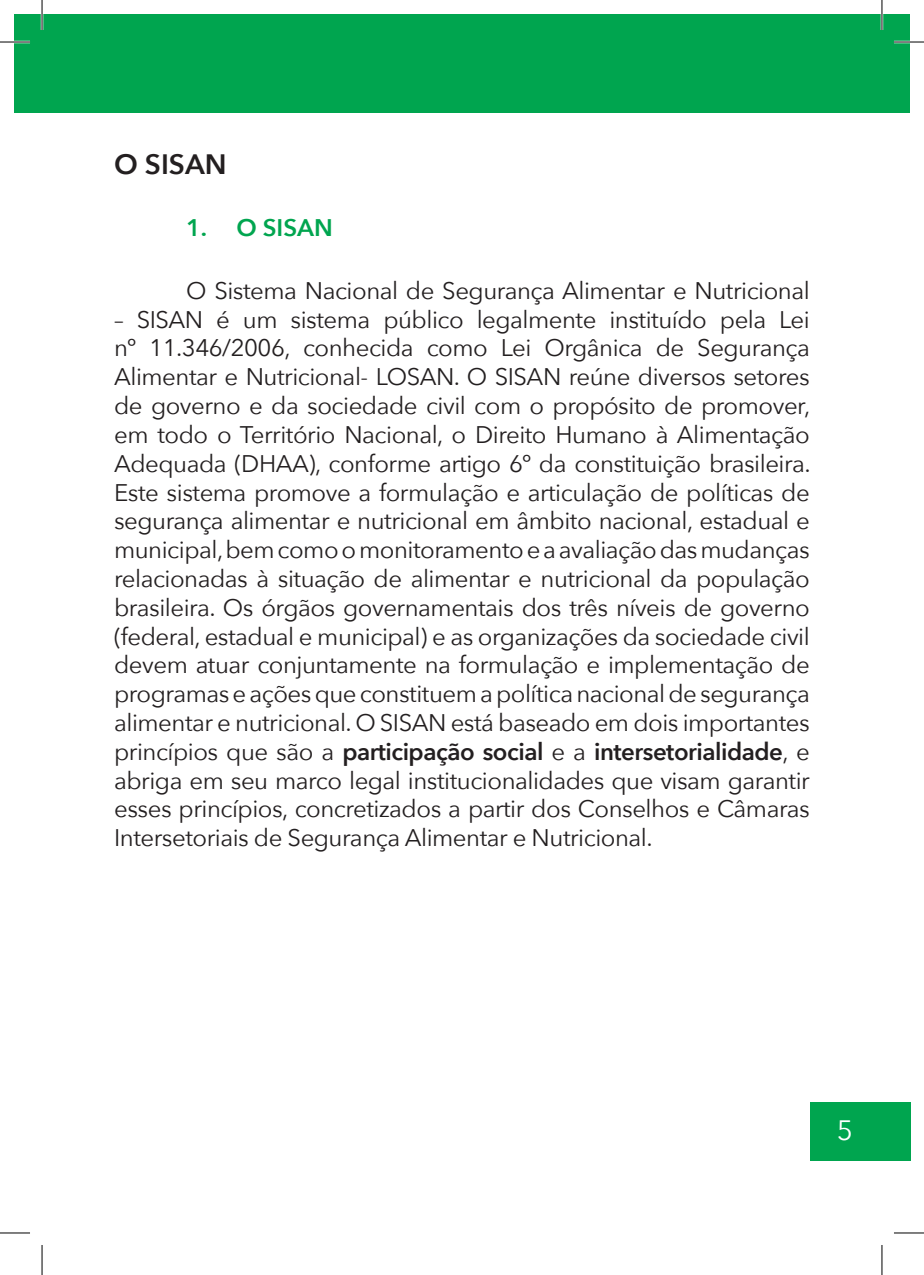
<style>
.page{position:relative;width:924px;height:1275px;background:#fff}
.page>*{position:absolute;margin:0;border:0;box-sizing:border-box;transform-origin:0 0}
.t1{font:600 28px "Avenir Next";color:#231f20}
.t2{font:28px "Avenir Next";color:#fff}
.t3{font:24px/28.8px "Avenir Next";letter-spacing:-.02em;color:#231f20;text-align:justify}
.t4{font:600 24px "Avenir Next";color:#00a54f}
.s1{font-weight:600}
</style>
<div class="page">
<div style="left:809px;top:1102px;width:100px;height:58px;background:#00a54f"></div>
<div style="left:14px;top:15px;width:28px;height:98px;background:#00a54f"></div>
<div style="left:42px;top:15px;width:867px;height:98px;background:#00a54f"></div>
<hr style="left:0;top:41px;width:30px;height:2px;background:#fff">
<hr style="left:893px;top:41px;width:30px;height:2px;background:#fff">
<hr style="left:41px;top:0;width:2px;height:30px;background:#fff">
<hr style="left:880px;top:0;width:2px;height:30px;background:#fff">
<hr style="left:0;top:42px;width:30px;height:1px;background:#000">
<hr style="left:893px;top:42px;width:30px;height:1px;background:#000">
<hr style="left:0;top:1232px;width:30px;height:1px;background:#000">
<hr style="left:893px;top:1232px;width:30px;height:1px;background:#000">
<hr style="left:42px;top:0;width:1px;height:30px;background:#000">
<hr style="left:42px;top:1245px;width:1px;height:30px;background:#000">
<hr style="left:881px;top:0;width:1px;height:30px;background:#000">
<hr style="left:881px;top:1245px;width:1px;height:30px;background:#000">
<p class="t1" style="left:114px;top:140px;width:114px">O SISAN</p>
<p class="t4" style="left:186px;top:207px;width:148px">1. O SISAN</p>
<p class="t3" style="left:186px;top:275px;width:625px">O Sistema Nacional de Segurança Alimentar e Nutricional</p>
<p class="t3" style="left:114px;top:304px;width:697px">– SISAN é um sistema público legalmente instituído pela Lei nº 11.346/2006, conhecida como Lei Orgânica de Segurança Alimentar e Nutricional- LOSAN. O SISAN reúne diversos setores de governo e da sociedade civil com o propósito de promover, em todo o Território Nacional, o Direito Humano à Alimentação Adequada (DHAA), conforme artigo 6º da constituição brasileira.<br>Este sistema promove a formulação e articulação de políticas de segurança alimentar e nutricional em âmbito nacional, estadual e municipal, bem como o monitoramento e a avaliação das mudanças relacionadas à situação de alimentar e nutricional da população brasileira. Os órgãos governamentais dos três níveis de governo (federal, estadual e municipal) e as organizações da sociedade civil devem atuar conjuntamente na formulação e implementação de programas e ações que constituem a política nacional de segurança alimentar e nutricional. O SISAN está baseado em dois importantes princípios que são a <span class="s1">participação social</span> e a <span class="s1">intersetorialidade</span>, e abriga em seu marco legal institucionalidades que visam garantir esses princípios, concretizados a partir dos Conselhos e Câmaras Intersetoriais de Segurança Alimentar e Nutricional.</p>
<p class="t2" style="left:836px;top:1107px;width:18px">5</p>
</div>
